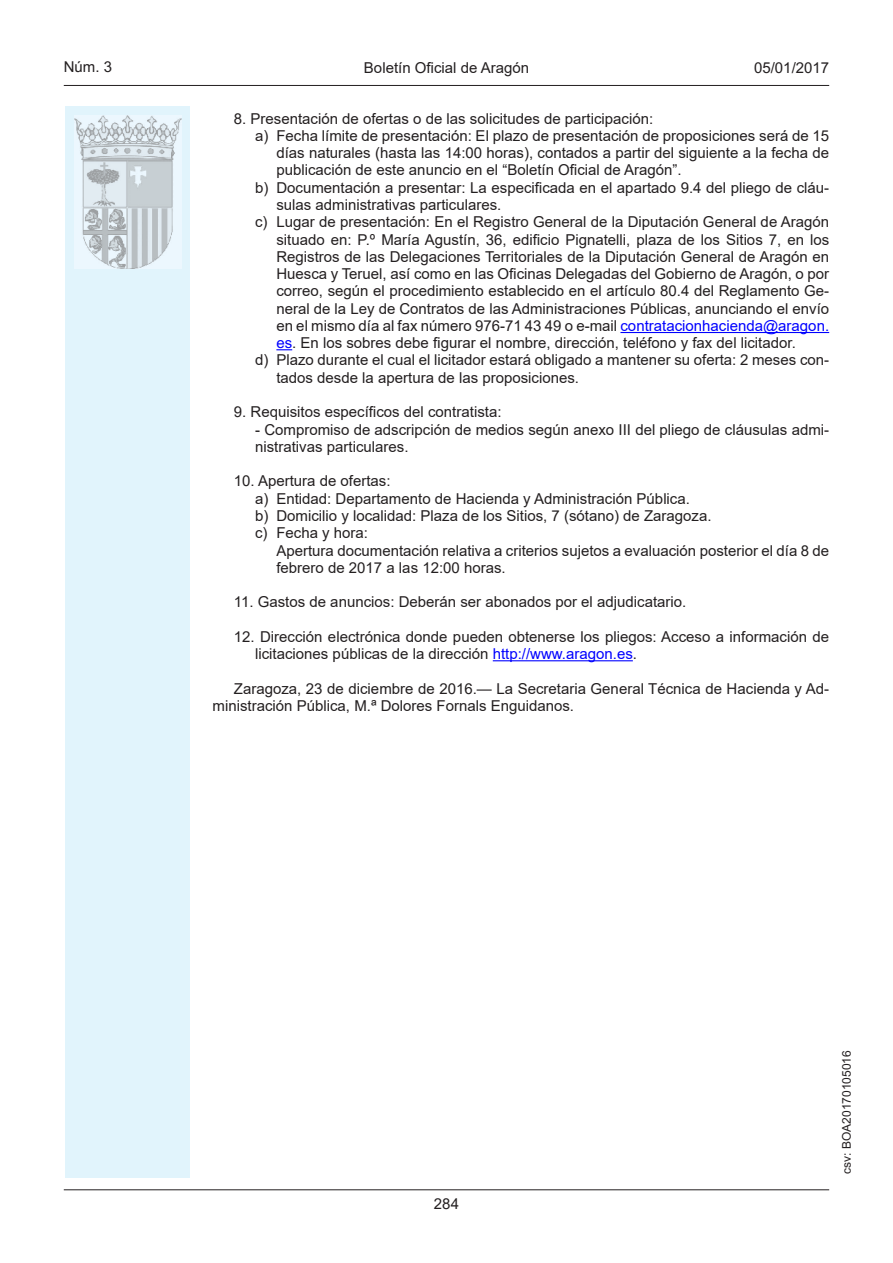
<style>
.page{position:relative;width:893px;height:1263px;background:#fff}
.page>*{position:absolute;margin:0;border:0;box-sizing:border-box;transform-origin:0 0}
.Sangrado_02{font:15px/17.2px "Arial";color:#231f20}
.inicio_de_parrafo{font:15px/17.2px "Arial";color:#231f20}
.Sangrado_01{font:15px/17.2px "Arial";color:#231f20}
.Sangrado_04{font:15px/17.2px "Arial";color:#231f20}
.estilo_head-c{font:15px "Arial";color:#231f20}
.estilo_head-d{font:15px "Arial MT2";color:#231f20}
.estilo_head-i{font:15px "Arial MT2";color:#231f20}
.numero_pagina{font:15px "Arial";color:#231f20}
.estilo_head-i-2{font:12px "Arial MT2";color:#231f20}
.s1{color:#00f}
.s2{font-family:"Arial MT2";color:#00f}
.s3{font-family:"Arial MT2"}
</style>
<div class="page">
<div style="left:65px;top:106px;width:125px;height:1072px;background:#e1f4fc"></div>
<img style="left:75px;top:115px;width:106px;height:153px">
<hr style="left:64px;top:85px;width:765px;height:1px;background:#231f20">
<hr style="left:64px;top:1189px;width:765px;height:1px;background:#231f20">
<hr style="left:620px;top:332px;width:209px;height:1px;background:#00f">
<svg style="left:276px;top:349px;width:16px;height:1px"></svg>
<hr style="left:493px;top:660px;width:140px;height:1px;background:#00f">
<p class="estilo_head-i" style="left:64px;top:57px;width:50px">Núm. 3</p>
<p class="estilo_head-c" style="left:364px;top:57px;width:167px">Boletín Oficial de Aragón</p>
<p class="estilo_head-d" style="left:754px;top:57px;width:77px">05/01/2017</p>
<p class="inicio_de_parrafo" style="left:234px;top:110px;width:421px">8. Presentación de ofertas o de las solicitudes de participación:</p>
<p class="Sangrado_02" style="left:276px;top:127px;width:554px;text-align:justify;text-indent:-21px">a) Fecha límite de presentación: El plazo de presentación de proposiciones será de 15 días naturales (hasta las 14:00 horas), contados a partir del siguiente a la fecha de publicación de este anuncio en el “Boletín Oficial de Aragón”.</p>
<p class="Sangrado_02" style="left:276px;top:179px;width:554px;text-indent:-21px">b) Documentación a presentar: La especificada en el apartado 9.4 del pliego de cláu&shy;sulas administrativas particulares.</p>
<p class="Sangrado_02" style="left:276px;top:213px;width:554px;text-align:justify;text-indent:-21px">c) Lugar de presentación: En el Registro General de la Diputación General de Aragón situado en: P.º María Agustín, 36, edificio Pignatelli, plaza de los Sitios 7, en los Registros de las Delegaciones Territoriales de la Diputación General de Aragón en Huesca y Teruel, así como en las Oficinas Delegadas del Gobierno de Aragón, o por correo, según el procedimiento establecido en el artículo 80.4 del Reglamento Ge&shy;neral de la Ley de Contratos de las Administraciones Públicas, anunciando el envío en el mismo día al fax número 976-71 43 49 o e-mail <span class="s1">contratacionhacienda@aragon. </span><span class="s2">es</span>. En los sobres debe figurar el nombre, dirección, teléfono y fax del licitador.</p>
<p class="Sangrado_02" style="left:276px;top:351px;width:554px;text-indent:-21px">d) Plazo durante el cual el licitador estará obligado a mantener su oferta: 2 meses con&shy;tados desde la apertura de las proposiciones.</p>
<p class="inicio_de_parrafo" style="left:234px;top:403px;width:269px">9. Requisitos específicos del contratista:</p>
<p class="Sangrado_04" style="left:255px;top:421px;width:576px">- Compromiso de adscripción de medios según anexo III del pliego de cláusulas admi&shy;nistrativas particulares.</p>
<p class="inicio_de_parrafo" style="left:234px;top:472px;width:158px">10. Apertura de ofertas:</p>
<p class="Sangrado_02" style="left:255px;top:490px;width:436px">a) Entidad: Departamento de Hacienda y Administración Pública.</p>
<p class="Sangrado_02" style="left:255px;top:507px;width:458px">b) Domicilio y localidad: Plaza de los Sitios, 7 (sótano) de Zaragoza.</p>
<p class="Sangrado_02" style="left:255px;top:524px;width:114px">c) Fecha y hora:</p>
<p class="Sangrado_02" style="left:276px;top:541px;width:554px">Apertura documentación relativa a criterios sujetos a evaluación posterior el día 8 de febrero de 2017 a las 12:00 horas.</p>
<p class="inicio_de_parrafo" style="left:234px;top:593px;width:454px">11. Gastos de anuncios: Deberán ser abonados por el adjudicatario.</p>
<p class="Sangrado_01" style="left:255px;top:628px;width:576px;text-indent:-21px">12. Dirección electrónica donde pueden obtenerse los pliegos: Acceso a información de licitaciones públicas de la dirección <span class="s1">http://www.aragon.es</span><span class="s3">.</span></p>
<p class="inicio_de_parrafo" style="left:213px;top:680px;width:618px;text-indent:21px">Zaragoza, 23 de diciembre de 2016.— La Secretaria General Técnica de Hacienda y Ad&shy;ministración Pública, M.ª Dolores Fornals Enguidanos.</p>
<p class="numero_pagina" style="left:434px;top:1193px;width:27px">284</p>
<p class="estilo_head-i-2" style="left:838px;top:1174px;width:125px;rotate:-90deg">csv: BOA20170105016</p>
</div>
